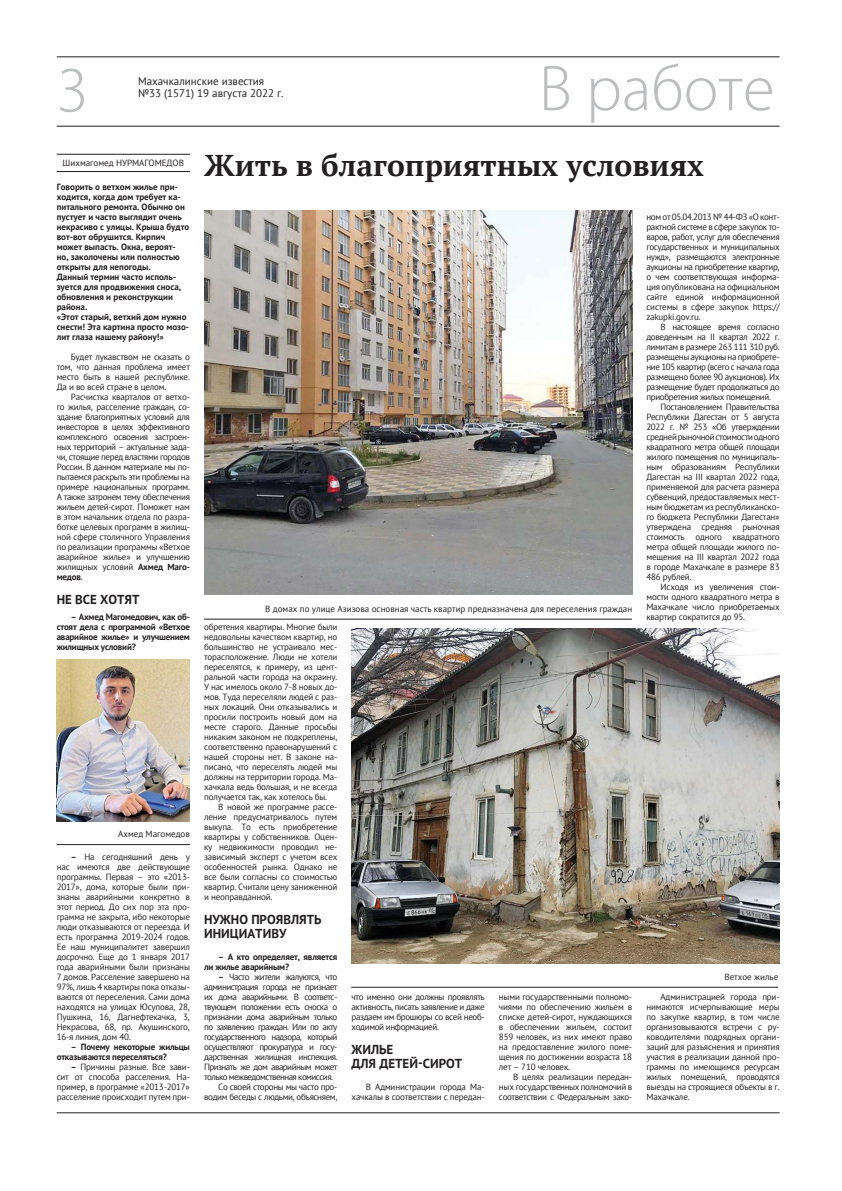
<style>
.page{position:relative;width:842px;height:1191px;background:#fff}
.page>*{position:absolute;margin:0;border:0;box-sizing:border-box;transform-origin:0 0}
.t1{font:300 65px "Myriad Pro";color:#bbbdbf}
.t2{font:700 30px "PT Serif";color:#231f20}
.t3{font:700 13px/14px "PT Sans";color:#231f20}
.t4{font:11px/12px "PT Sans";color:#231f20}
.t5{font:9px/10px "PT Sans";letter-spacing:-.02em;color:#231f20;text-align:justify}
.t6{font:700 9px/10px "PT Sans";color:#231f20}
.t7{font:9px "PT Sans";letter-spacing:-.04em;color:#231f20}
.t8{font:9px "PT Sans";letter-spacing:-.06em;color:#231f20}
.t9{font:9px "PT Sans";color:#231f20}
.t10{font:700 9px/10px "PT Sans";letter-spacing:-.02em;color:#231f20}
.s1{font-weight:700}
</style>
<div class="page">
<hr style="left:57px;top:57px;width:723px;height:1px;background:#231f20">
<hr style="left:57px;top:126px;width:723px;height:1px;background:#231f20">
<hr style="left:57px;top:1112px;width:723px;height:1px;background:#231f20">
<hr style="left:57px;top:154px;width:133px;height:1px;background:#231f20">
<hr style="left:57px;top:171px;width:133px;height:1px;background:#231f20">
<hr style="left:204px;top:619px;width:428px;height:1px;background:#221f1f">
<img style="left:57px;top:659px;width:133px;height:162px">
<img style="left:204px;top:210px;width:428px;height:384px">
<img style="left:351px;top:628px;width:429px;height:335px">
<hr style="left:351px;top:987px;width:427px;height:1px;background:#221f1f">
<hr style="left:57px;top:844px;width:133px;height:1px;background:#221f1f">
<h1 class="t1" style="left:57px;top:65px;width:33px">3</h1>
<p class="t4" style="left:138px;top:74px;width:147px">Махачкалинские известия №33 (1571) 19 августа 2022 г.</p>
<h1 class="t1" style="left:539px;top:64px;width:237px">В работе</h1>
<p class="t9" style="left:63px;top:157px;width:123px">Шихмагомед НУРМАГОМЕДОВ</p>
<p class="t6" style="left:57px;top:182px;width:134px">Говорить о ветхом жилье при&shy;ходится, когда дом требует ка&shy;питального ремонта. Обычно он пустует и часто выглядит очень некрасиво с улицы. Крыша будто вот-вот обрушится. Кирпич может выпасть. Окна, вероят&shy;но, заколочены или полностью открыты для непогоды.<br>Данный термин часто исполь&shy;зуется для продвижения сноса, обновления и реконструкции района.<br>«Этот старый, ветхий дом нужно снести! Эта картина просто мозо&shy;лит глаза нашему району!»</p>
<p class="t5" style="left:57px;top:352px;width:135px;text-indent:14px">Будет лукавством не сказать о том, что данная проблема имеет место быть в нашей республике.<br>Да и во всей стране в целом.</p>
<p class="t5" style="left:57px;top:392px;width:135px;text-indent:14px">Расчистка кварталов от ветхо&shy;го жилья, расселение граждан, со&shy;здание благоприятных условий для инвесторов в целях эффективного комплексного освоения застроен&shy;ных территорий – актуальные зада&shy;чи, стоящие перед властями городов России. В данном материале мы по&shy;пытаемся раскрыть эти проблемы на примере национальных программ.<br>А также затронем тему обеспечения жильем детей-сирот. Поможет нам в этом начальник отдела по разра&shy;ботке целевых программ в жилищ&shy;ной сфере столичного Управления по реализации программы «Ветхое аварийное жилье» и улучшению жилищных условий <span class="s1">Ахмед Маго&shy;медов</span>.</p>
<h3 class="t3" style="left:57px;top:592px;width:84px">НЕ ВСЕ ХОТЯТ</h3>
<p class="t6" style="left:57px;top:613px;width:135px;text-align:justify;text-indent:14px">– Ахмед Магомедович, как об&shy;стоят дела с программой «Ветхое аварийное жилье» и улучшением жилищных условий?</p>
<p class="t9" style="left:118px;top:828px;width:73px">Ахмед Магомедов</p>
<p class="t5" style="left:57px;top:852px;width:135px;text-indent:14px"><span class="s1">–</span> На сегодняшний день у нас имеются две действующие программы. Первая – это «2013- 2017», дома, которые были при&shy;знаны аварийными конкретно в этот период. До сих пор эта про&shy;грамма не закрыта, ибо некоторые люди отказываются от переезда. И есть программа 2019-2024 годов.<br>Ее наш муниципалитет завершил досрочно. Еще до 1 января 2017 года аварийными были признаны 7 домов. Расселение завершено на 97%, лишь 4 квартиры пока отказы&shy;ваются от переселения. Сами дома находятся на улицах Юсупова, 28, Пушкина, 16, Дагнефтекачка, 3, Некрасова, 68, пр. Акушинского, 16-я линия, дом 40.</p>
<p class="t10" style="left:57px;top:1043px;width:135px;text-indent:14px">– Почему некоторые жильцы отказываются переселяться?</p>
<p class="t5" style="left:57px;top:1062px;width:135px;text-indent:14px"><span class="s1">–</span> Причины разные. Все зави&shy;сит от способа расселения. На&shy;пример, в программе «2013-2017» расселение происходит путем при-</p>
<h2 class="t2" style="left:204px;top:146px;width:501px">Жить в благоприятных условиях</h2>
<p class="t9" style="left:265px;top:603px;width:368px">В домах по улице Азизова основная часть квартир предназначена для переселения граждан</p>
<p class="t5" style="left:204px;top:622px;width:135px">обретения квартиры. Многие были недовольны качеством квартир, но большинство не устраивало мес&shy;торасположение. Люди не хотели переселятся, к примеру, из цент&shy;ральной части города на окраину.<br>У нас имелось около 7-8 новых до&shy;мов. Туда переселяли людей с раз&shy;ных локаций. Они отказывались и просили построить новый дом на месте старого. Данные просьбы никаким законом не подкреплены, соответственно правонарушений с нашей стороны нет. В законе на&shy;писано, что переселять людей мы должны на территории города. Ма&shy;хачкала ведь большая, и не всегда получается так, как хотелось бы.</p>
<p class="t5" style="left:204px;top:802px;width:135px;text-indent:14px">В новой же программе рассе&shy;ление предусматривалось путем выкупа. То есть приобретение квартиры у собственников. Оцен&shy;ку недвижимости проводил не&shy;зависимый эксперт с учетом всех особенностей рынка. Однако не все были согласны со стоимостью квартир. Считали цену заниженной и неоправданной.</p>
<h3 class="t3" style="left:204px;top:912px;width:119px">НУЖНО ПРОЯВЛЯТЬ<br>ИНИЦИАТИВУ</h3>
<p class="t10" style="left:204px;top:953px;width:135px;text-indent:14px">– А кто определяет, является ли жилье аварийным?</p>
<p class="t8" style="left:218px;top:971px;width:121px"><span class="s1">–</span> Часто жители жалуются, что</p>
<p class="t8" style="left:204px;top:981px;width:135px">администрация города не признает</p>
<p class="t8" style="left:204px;top:991px;width:135px">их дома аварийными. В соответс-</p>
<p class="t8" style="left:204px;top:1001px;width:135px">твующем положении есть сноска о</p>
<p class="t8" style="left:204px;top:1011px;width:135px">признании дома аварийным только</p>
<p class="t8" style="left:204px;top:1021px;width:135px">по заявлению граждан. Или по акту</p>
<p class="t8" style="left:204px;top:1031px;width:135px">государственного надзора, который</p>
<p class="t8" style="left:204px;top:1041px;width:135px">осуществляют прокуратура и госу-</p>
<p class="t8" style="left:204px;top:1051px;width:135px">дарственная жилищная инспекция.</p>
<p class="t8" style="left:204px;top:1061px;width:135px">Признать же дом аварийным может</p>
<p class="t8" style="left:204px;top:1071px;width:130px">только межведомственная комиссия.</p>
<p class="t7" style="left:218px;top:1081px;width:121px">Со своей стороны мы часто про-</p>
<p class="t7" style="left:204px;top:1091px;width:135px">водим беседы с людьми, объясняем,</p>
<p class="t5" style="left:351px;top:992px;width:135px">что именно они должны проявлять активность, писать заявление и даже раздаем им брошюры со всей необ&shy;ходимой информацией.</p>
<h3 class="t3" style="left:352px;top:1042px;width:112px">ЖИЛЬЕ<br>ДЛЯ ДЕТЕЙ-СИРОТ</h3>
<p class="t5" style="left:352px;top:1082px;width:135px;text-align:right">В Администрации города Ма&shy;хачкалы в соответствии с передан-</p>
<p class="t5" style="left:499px;top:992px;width:135px">ными государственными полномо&shy;чиями по обеспечению жильем в списке детей-сирот, нуждающихся в обеспечении жильем, состоит 859 человек, из них имеют право на предоставление жилого поме&shy;щения по достижении возраста 18 лет – 710 человек.</p>
<p class="t5" style="left:499px;top:1072px;width:135px;text-indent:14px">В целях реализации передан&shy;ных государственных полномочий в соответствии с Федеральным зако-</p>
<p class="t5" style="left:646px;top:212px;width:135px">ном от 05.04.2013 № 44-ФЗ «О конт&shy;рактной системе в сфере закупок то&shy;варов, работ, услуг для обеспечения государственных и муниципальных нужд», размещаются электронные аукционы на приобретение квартир, о чем соответствующая информа&shy;ция опубликована на официальном сайте единой информационной системы в сфере закупок https:// zakupki.gov.ru.</p>
<p class="t7" style="left:660px;top:321px;width:121px">В настоящее время согласно</p>
<p class="t7" style="left:646px;top:331px;width:135px">доведенным на II квартал 2022 г.</p>
<p class="t7" style="left:646px;top:341px;width:135px">лимитам в размере 263 111 310 руб.</p>
<p class="t7" style="left:646px;top:351px;width:135px">размещены аукционы на приобрете-</p>
<p class="t7" style="left:646px;top:361px;width:135px">ние 105 квартир (всего с начала года</p>
<p class="t7" style="left:646px;top:371px;width:135px">размещено более 90 аукционов). Их</p>
<p class="t7" style="left:646px;top:381px;width:135px">размещение будет продолжаться до</p>
<p class="t7" style="left:646px;top:391px;width:126px">приобретения жилых помещений.</p>
<p class="t7" style="left:660px;top:401px;width:121px">Постановлением Правительства</p>
<p class="t7" style="left:646px;top:411px;width:135px">Республики Дагестан от 5 августа</p>
<p class="t7" style="left:646px;top:423px;width:135px">2022 г. № 253 «Об утверждении</p>
<p class="t7" style="left:646px;top:431px;width:135px">среднейрыночнойстоимостиодного</p>
<p class="t7" style="left:646px;top:441px;width:135px">квадратного метра общей площади</p>
<p class="t7" style="left:646px;top:451px;width:135px">жилого помещения по муниципаль-</p>
<p class="t5" style="left:646px;top:462px;width:135px">ным образованиям Республики</p>
<p class="t5" style="left:646px;top:472px;width:135px">Дагестан на III квартал 2022 года,</p>
<p class="t5" style="left:646px;top:482px;width:135px">применяемой для расчета размера</p>
<p class="t5" style="left:646px;top:492px;width:135px">субвенций, предоставляемых мест-</p>
<p class="t5" style="left:646px;top:502px;width:135px">ным бюджетам из республиканско-</p>
<p class="t5" style="left:646px;top:512px;width:135px">го бюджета Республики Дагестан»</p>
<p class="t5" style="left:646px;top:522px;width:135px">утверждена средняя рыночная</p>
<p class="t5" style="left:646px;top:532px;width:135px">стоимость одного квадратного</p>
<p class="t5" style="left:646px;top:542px;width:135px">метра общей площади жилого по-</p>
<p class="t5" style="left:646px;top:552px;width:135px">мещения на III квартал 2022 года</p>
<p class="t5" style="left:646px;top:562px;width:135px">в городе Махачкале в размере 83</p>
<p class="t5" style="left:646px;top:572px;width:47px">486 рублей.</p>
<p class="t5" style="left:660px;top:582px;width:121px">Исходя из увеличения стои-</p>
<p class="t5" style="left:646px;top:592px;width:135px">мости одного квадратного метра в</p>
<p class="t5" style="left:646px;top:602px;width:135px">Махачкале число приобретаемых</p>
<p class="t5" style="left:646px;top:612px;width:100px">квартир сократится до 95.</p>
<p class="t9" style="left:724px;top:971px;width:55px">Ветхое жилье</p>
<p class="t5" style="left:646px;top:992px;width:135px;text-indent:14px">Администрацией города при&shy;нимаются исчерпывающие меры по закупке квартир, в том числе организовываются встречи с ру&shy;ководителями подрядных органи&shy;заций для разъяснения и принятия участия в реализации данной про&shy;граммы по имеющимся ресурсам жилых помещений, проводятся выезды на строящиеся объекты в г.<br>Махачкале.</p>
</div>
